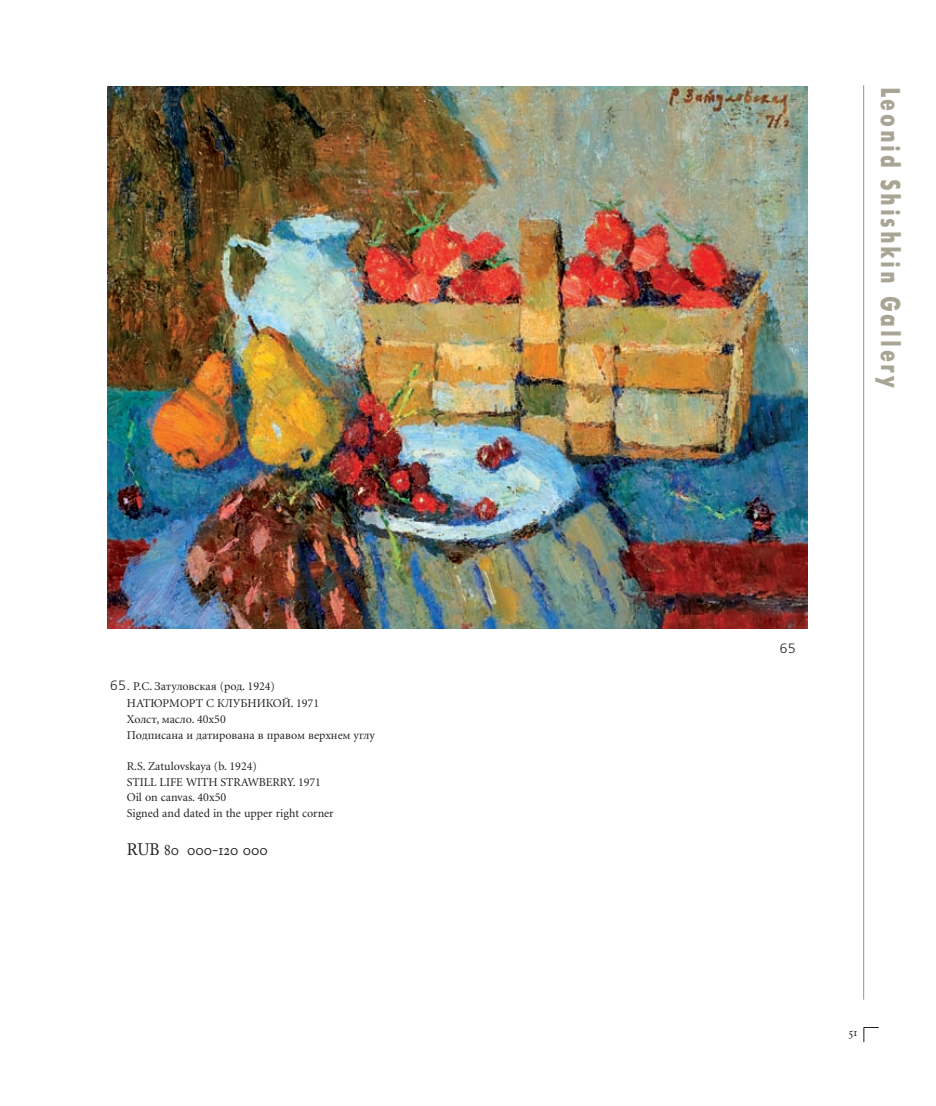
<style>
.page{position:relative;width:936px;height:1106px;background:#fff}
.page>*{position:absolute;margin:0;border:0;box-sizing:border-box;transform-origin:0 0}
.t1{font:27px "Futura Futuris X Cond C";letter-spacing:.1em;color:#a8a595}
.t2{font:16.5px "Adobe Caslon Regular SC";color:#231f20;scale:.95 1}
.t3{font:13.5px "Free Set C";color:#231f20}
.t4{font:12px/15.6px "Minion CYR";color:#231f20}
.t5{font:12px "Adobe Caslon Regular SC";color:#231f20}
.s1{font-family:"Free Set C";font-size:13.5px}
</style>
<div class="page">
<hr style="left:863px;top:85px;width:1px;height:914px;background:#939598">
<svg style="left:863px;top:1027px;width:15px;height:15px"></svg>
<img style="left:107px;top:86px;width:700px;height:542px">
<p class="t4" style="left:127px;top:677px;width:194px;line-height:17.7px;text-indent:-17px"><span class="s1">65.</span> Р.С. Затуловская (род. 1924)<br>НАТЮРМОРТ С КЛУБНИКОЙ. 1971</p>
<p class="t4" style="left:127px;top:711px;width:250px">Холст, масло. 40х50<br>Подписана и датирована в правом верхнем углу</p>
<p class="t4" style="left:127px;top:758px;width:208px">R.S. Zatulovskaya (b. 1924)<br>STILL LIFE WITH STRAWBERRY. 1971<br>Oil on canvas. 40x50<br>Signed and dated in the upper right corner</p>
<h2 class="t2" style="left:127px;top:839px;width:150px">RUB 80 000-120 000</h2>
<h1 class="t1" style="left:905px;top:87px;width:302px;rotate:90deg">Leonid Shishkin Gallery</h1>
<p class="t3" style="left:779px;top:640px;width:18px">65</p>
<p class="t5" style="left:848px;top:1024px;width:10px">51</p>
</div>
